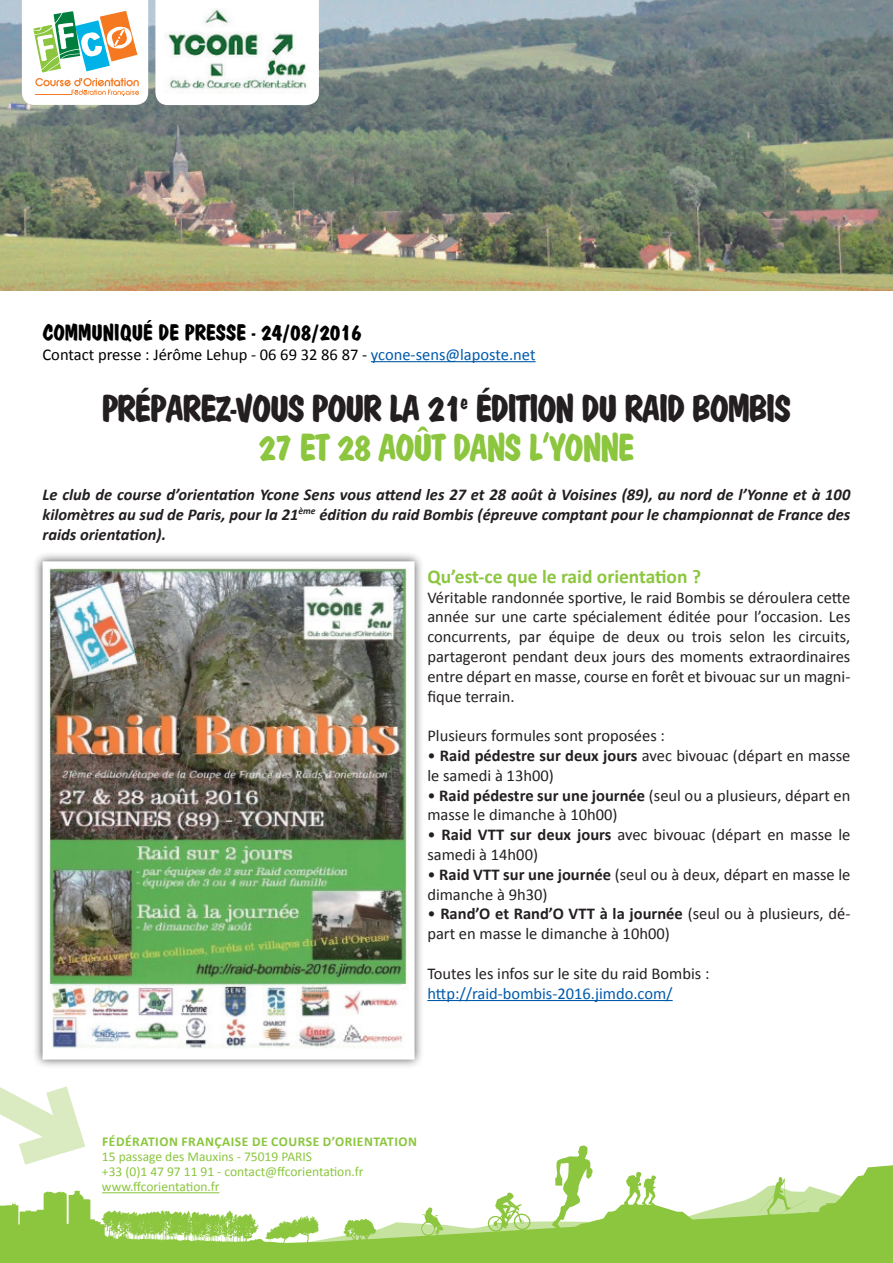
<style>
.page{position:relative;width:893px;height:1263px;background:#fff}
.page>*{position:absolute;margin:0;border:0;box-sizing:border-box;transform-origin:0 0}
.t1{font:37.5px/39px "Joan";letter-spacing:-.03em;color:#231f20;text-align:center}
.t2{font:22.5px "Joan";color:#000}
.t3{font:700 19.5px "Calibri";color:#8bc63e}
.t4{font:16.5px/19.8px "Calibri";color:#231f20}
.t5{font:italic 700 16.5px/19.8px "Calibri";color:#231f20;text-align:justify}
.t6{font:16.5px "Calibri";color:#000}
.t7{font:16.5px "Calibri";color:#015aaa}
.t8{font:13.5px/15px "Calibri";color:#8bc63e}
.t9{font:700 13.5px "Calibri";letter-spacing:.04em;color:#8bc63e}
.s1{color:#015aaa}
.s2{color:#8bc63e}
.s3{font-weight:700}
</style>
<div class="page">
<img style="left:0;top:0;width:893px;height:291px">
<hr style="left:371px;top:361px;width:165px;height:1px;background:#015aaa">
<svg style="left:22px;top:0;width:126px;height:105px"></svg>
<hr style="left:427px;top:1000px;width:246px;height:1px;background:#015aaa">
<svg style="left:155px;top:0;width:164px;height:105px"></svg>
<img style="left:165px;top:9px;width:145px;height:85px">
<div style="left:33px;top:551px;width:391px;height:518px;background:#231f20;opacity:.75"></div>
<img style="left:50px;top:568px;width:358px;height:484px">
<div style="left:43px;top:561px;width:372px;height:498px;border:6px solid #fff"></div>
<hr style="left:0;top:1260px;width:893px;height:3px;background:#8bc63e">
<svg style="left:0;top:1086px;width:893px;height:174px"></svg>
<hr style="left:102px;top:1192px;width:117px;height:1px;background:#8bc63e">
<h2 class="t2" style="left:43px;top:319px;width:321px">COMMUNIQUÉ DE PRESSE - 24/08/2016</h2>
<p class="t6" style="left:43px;top:344px;width:495px">Contact presse : Jérôme Lehup - 06 69 32 86 87 - <span class="s1">ycone-sens@laposte.net</span></p>
<h1 class="t1" style="left:102px;top:390px;width:691px">PRÉPAREZ-VOUS POUR LA 21<sup>E</sup> ÉDITION DU RAID BOMBIS<br><span class="s2">27 ET 28 AOÛT DANS L’YONNE</span></h1>
<p class="t5" style="left:43px;top:485px;width:809px">Le club de course d’orientation Ycone Sens vous attend les 27 et 28 août à Voisines (89), au nord de l’Yonne et à 100 kilomètres au sud de Paris, pour la 21<sup>ème</sup> édition du raid Bombis (épreuve comptant pour le championnat de France des raids orientation).</p>
<p class="t3" style="left:427px;top:564px;width:275px">Qu’est-ce que le raid orientation ?</p>
<p class="t4" style="left:427px;top:587px;width:425px;text-align:justify">Véritable randonnée sportive, le raid Bombis se déroulera cette année sur une carte spécialement éditée pour l’occasion. Les concurrents, par équipe de deux ou trois selon les circuits, partageront pendant deux jours des moments extraordinaires entre départ en masse, course en forêt et bivouac sur un magni&shy;fique terrain.</p>
<p class="t4" style="left:427px;top:726px;width:239px">Plusieurs formules sont proposées :</p>
<p class="t4" style="left:427px;top:746px;width:425px">• <span class="s3">Raid pédestre sur deux jours</span> avec bivouac (départ en masse le samedi à 13h00)</p>
<p class="t4" style="left:427px;top:785px;width:425px">• <span class="s3">Raid pédestre sur une journée</span> (seul ou a plusieurs, départ en masse le dimanche à 10h00)</p>
<p class="t4" style="left:427px;top:825px;width:425px">• <span class="s3">Raid VTT sur deux jours</span> avec bivouac (départ en masse le samedi à 14h00)</p>
<p class="t4" style="left:427px;top:864px;width:425px">• <span class="s3">Raid VTT sur une journée</span> (seul ou à deux, départ en masse le dimanche à 9h30)</p>
<p class="t4" style="left:427px;top:904px;width:425px">• <span class="s3">Rand’O et Rand’O VTT à la journée</span> (seul ou à plusieurs, dé&shy;part en masse le dimanche à 10h00)</p>
<p class="t4" style="left:427px;top:963px;width:284px">Toutes les infos sur le site du raid Bombis :</p>
<p class="t7" style="left:427px;top:983px;width:247px">http://raid-bombis-2016.jimdo.com/</p>
<p class="t9" style="left:102px;top:1133px;width:316px">FÉDÉRATION FRANÇAISE DE COURSE D’ORIENTATION</p>
<p class="t8" style="left:102px;top:1149px;width:263px">15 passage des Mauxins - 75019 PARIS<br>+33 (0)1 47 97 11 91 - contact@ffcorientation.fr www.ffcorientation.fr</p>
</div>
